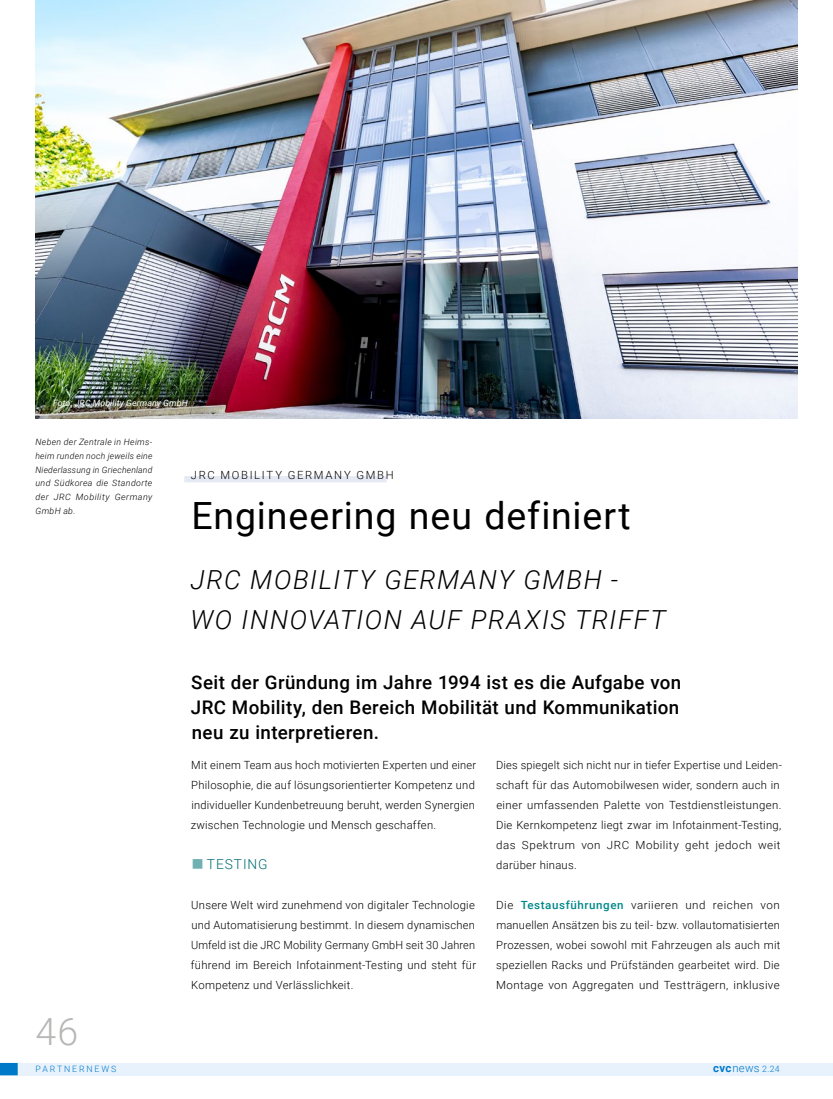
<style>
.page{position:relative;width:833px;height:1099px;background:#fff}
.page>*{position:absolute;margin:0;border:0;box-sizing:border-box;transform-origin:0 0}
.t1{font:37.5px "Roboto";letter-spacing:.025em;color:#000}
.t2{font:300 37.5px "Roboto";color:#b7b7b6}
.t3{font:italic 300 26.25px/40px "Roboto";letter-spacing:.06em;color:#000}
.t4{font:500 18.75px/25px "Roboto";letter-spacing:.02em;color:#000;text-align:justify}
.t5{font:300 13.75px "Roboto";letter-spacing:.065em;color:#006d72}
.t6{font:300 11.38px "Roboto";color:#0079c8}
.t7{font:300 11.25px/20px "Roboto";letter-spacing:.025em;color:#000;text-align:justify}
.t8{font:300 11.25px "Roboto";letter-spacing:.145em;color:#000}
.t9{font:italic 300 8.75px/13.8px "Roboto";letter-spacing:.045em;color:#000;text-align:justify}
.t10{font:italic 8.75px "Roboto";letter-spacing:.015em;color:#fff}
.t11{font:300 8.75px "Roboto";letter-spacing:.21em;color:#0079c8}
.s1{font-weight:500;color:#00888a}
.s2{font-weight:700}
.s3{font-size:8.75px}
</style>
<div class="page">
<div style="left:184px;top:476px;width:202px;height:6px;background:#e5e9f4"></div>
<img style="left:35px;top:0;width:762px;height:419px">
<div style="left:0;top:1062px;width:833px;height:13px;background:#e8f2fd"></div>
<div style="left:0;top:1062px;width:18px;height:13px;background:#0079c8"></div>
<p class="t10" style="left:53px;top:397px;width:136px">Foto: JRC Mobility Germany GmbH</p>
<p class="t9" style="left:35px;top:435px;width:118px">Neben der Zentrale in Heims&shy;heim runden noch jeweils eine Niederlassung in Griechenland und Südkorea die Standorte der JRC Mobility Germany GmbH ab.</p>
<p class="t8" style="left:191px;top:467px;width:204px">JRC MOBILITY GERMANY GMBH</p>
<h1 class="t1" style="left:191px;top:489px;width:441px">Engineering neu definiert</h1>
<h2 class="t3" style="left:190px;top:558px;width:477px">JRC MOBILITY GERMANY GMBH -<br>WO INNOVATION AUF PRAXIS TRIFFT</h2>
<h3 class="t4" style="left:191px;top:669px;width:492px">Seit der Gründung im Jahre 1994 ist es die Aufgabe von JRC Mobility, den Bereich Mobilität und Kommunikation neu zu interpretieren.</h3>
<p class="t7" style="left:191px;top:754px;width:287px">Mit einem Team aus hoch motivierten Experten und einer Philosophie, die auf lösungsorientierter Kompetenz und individueller Kundenbetreuung beruht, werden Synergien zwischen Technologie und Mensch geschaffen.</p>
<p class="t5" style="left:207px;top:854px;width:62px">TESTING</p>
<p class="t7" style="left:191px;top:894px;width:287px">Unsere Welt wird zunehmend von digitaler Technologie und Automatisierung bestimmt. In diesem dynamischen Umfeld ist die JRC Mobility Germany GmbH seit 30 Jahren führend im Bereich Infotainment-Testing und steht für Kompetenz und Verlässlichkeit.</p>
<p class="t7" style="left:496px;top:754px;width:287px;text-align:left">Dies spiegelt sich nicht nur in tiefer Expertise und Leiden&shy;schaft für das Automobilwesen wider, sondern auch in einer umfassenden Palette von Testdienstleistungen.<br>Die Kernkompetenz liegt zwar im Infotainment-Testing, das Spektrum von JRC Mobility geht jedoch weit darüber hinaus.</p>
<p class="t7" style="left:496px;top:894px;width:286px">Die <span class="s1">Testausführungen</span> variieren und reichen von manuellen Ansätzen bis zu teil- bzw. vollautomatisierten Prozessen, wobei sowohl mit Fahrzeugen als auch mit speziellen Racks und Prüfständen gearbeitet wird. Die Montage von Aggregaten und Testträgern, inklusive</p>
<h1 class="t2" style="left:35px;top:1005px;width:44px">46</h1>
<p class="t11" style="left:36px;top:1062px;width:82px">PARTNERNEWS</p>
<p class="t6" style="left:713px;top:1060px;width:68px"><span class="s2">cvc</span>news <span class="s3">2.24</span></p>
</div>
